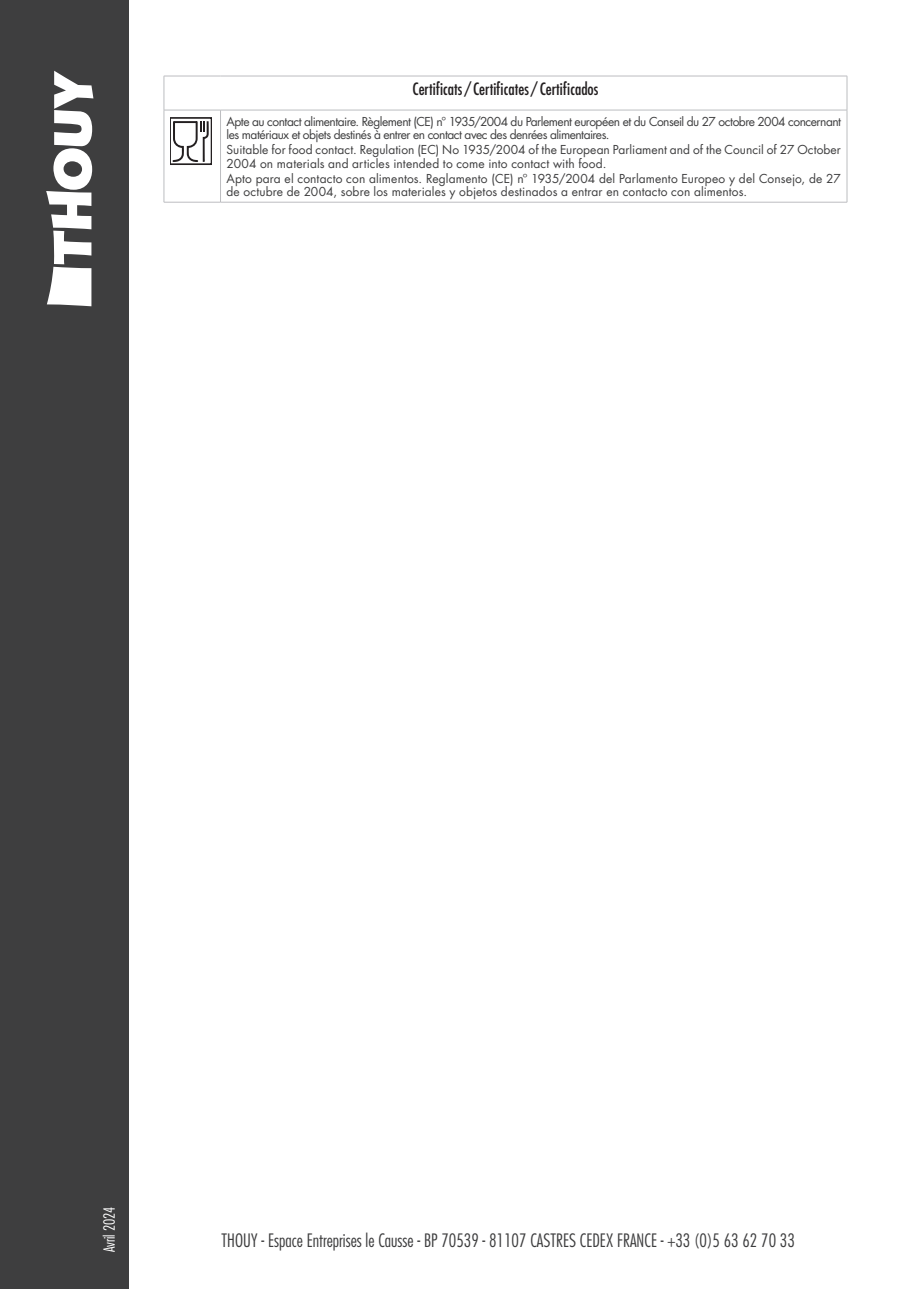
<style>
.page{position:relative;width:919px;height:1289px;background:#fff}
.page>*{position:absolute;margin:0;border:0;box-sizing:border-box;transform-origin:0 0}
.t1{font:300 condensed 18px "Futura LT";color:#3e3e3f}
.t2{font:condensed 16.5px "Futura LT";color:#231f20}
.t3{font:300 condensed 15px "Futura LT";color:#fff}
.Descriptif_article{font:12px/13.5px "Futura LT";color:#3e3e3f}
.Descriptif_article-2{font:12px/13.5px "Futura LT";letter-spacing:-.04em;color:#3e3e3f}
</style>
<div class="page">
<div style="left:0;top:0;width:128px;height:1288px;background:#3e3e3f"></div>
<svg style="left:46px;top:71px;width:47px;height:235px"></svg>
<hr style="left:164px;top:76px;width:56px;height:1px;background:#bcbdc0">
<hr style="left:164px;top:76px;width:1px;height:34px;background:#bcbdc0">
<hr style="left:220px;top:76px;width:627px;height:1px;background:#bcbdc0">
<hr style="left:846px;top:76px;width:1px;height:34px;background:#bcbdc0">
<hr style="left:164px;top:110px;width:56px;height:1px;background:#bcbdc0">
<hr style="left:164px;top:110px;width:1px;height:92px;background:#bcbdc0">
<hr style="left:220px;top:110px;width:627px;height:1px;background:#bcbdc0">
<hr style="left:220px;top:110px;width:1px;height:92px;background:#bcbdc0">
<hr style="left:846px;top:110px;width:1px;height:92px;background:#bcbdc0">
<hr style="left:220px;top:202px;width:627px;height:1px;background:#bcbdc0">
<hr style="left:164px;top:202px;width:56px;height:1px;background:#bcbdc0">
<svg style="left:170px;top:117px;width:41px;height:48px"></svg>
<p class="t2" style="left:412px;top:79px;width:187px">Certificats / Certificates / Certificados</p>
<p class="Descriptif_article-2" style="left:226px;top:115px;width:616px">Apte au contact alimentaire. Règlement (CE) n° 1935/2004 du Parlement européen et du Conseil du 27 octobre 2004 concernant les matériaux et objets destinés à entrer en contact avec des denrées alimentaires.</p>
<p class="Descriptif_article" style="left:226px;top:143px;width:616px">Suitable for food contact. Regulation (EC) No 1935/2004 of the European Parliament and of the Council of 27 October<br>2004 on materials and articles intended to come into contact with food.</p>
<p class="Descriptif_article" style="left:226px;top:172px;width:616px">Apto para el contacto con alimentos. Reglamento (CE) nº 1935/2004 del Parlamento Europeo y del Consejo, de 27 de octubre de 2004, sobre los materiales y objetos destinados a entrar en contacto con alimentos.</p>
<p class="t3" style="left:100px;top:1252px;width:47px;rotate:-90deg">Avril 2024</p>
<p class="t1" style="left:221px;top:1229px;width:574px">THOUY - Espace Entreprises le Causse - BP 70539 - 81107 CASTRES CEDEX FRANCE - +33 (0)5 63 62 70 33</p>
</div>
